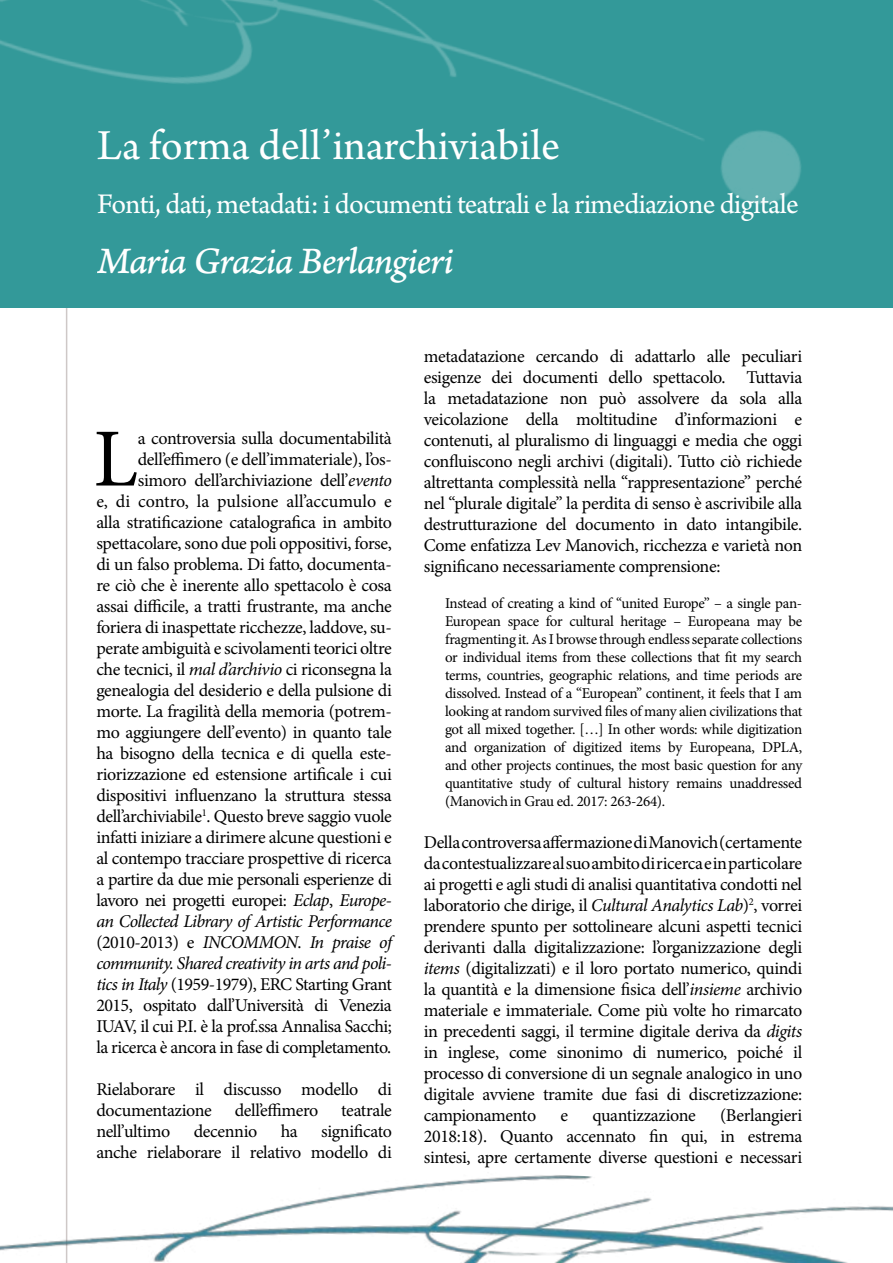
<style>
.page{position:relative;width:893px;height:1263px;background:#fff}
.page>*{position:absolute;margin:0;border:0;box-sizing:border-box;transform-origin:0 0}
.t1{font:82.65px "Minion Pro";color:#000}
.t2{font:45px "Arno Pro";color:#fff}
.t3{font:39px "Arno Pro Italic Caption";letter-spacing:-.035em;color:#fff}
.t4{font:30px "Arno Pro";letter-spacing:-.02em;color:#fff}
.t5{font:18px/21px "Minion Pro";letter-spacing:-.02em;color:#000;text-align:justify}
.t6{font:15px/18px "Minion Pro";letter-spacing:-.02em;color:#000;text-align:justify}
.s1{font-style:italic}
</style>
<div class="page">
<hr style="left:66px;top:93px;width:1px;height:1170px;background:#cec8c7">
<div style="left:0;top:0;width:893px;height:307px;background:#399"></div>
<img style="left:0;top:1148px;width:893px;height:115px">
<img style="left:0;top:0;width:801px;height:205px">
<h2 class="t2" style="left:97px;top:119px;width:465px">La forma dell’inarchiviabile</h2>
<h3 class="t4" style="left:97px;top:186px;width:703px">Fonti, dati, metadati: i documenti teatrali e la rimediazione digitale</h3>
<h3 class="t3" style="left:97px;top:237px;width:358px">Maria Grazia Berlangieri</h3>
<p class="t5" style="left:96px;top:427px;width:297px;text-align:right">a controversia sulla documentabilità dell’effimero (e dell’immateriale), l’os&shy;simoro dell’archiviazione dell’<span class="s1">evento<br></span>e, di contro, la pulsione all’accumulo e alla stratificazione catalografica in ambito spettacolare, sono due poli oppositivi, forse, di un falso problema. Di fatto, documenta&shy;re ciò che è inerente allo spettacolo è cosa assai difficile, a tratti frustrante, ma anche foriera di inaspettate ricchezze, laddove, su&shy;perate ambiguità e scivolamenti teorici oltre che tecnici, il <span class="s1">mal d’archivio</span> ci riconsegna la genealogia del desiderio e della pulsione di morte. La fragilità della memoria (potrem&shy;mo aggiungere dell’evento) in quanto tale ha bisogno della tecnica e di quella este&shy;riorizzazione ed estensione artificale i cui dispositivi influenzano la struttura stessa dell’archiviabile<sup>1</sup>. Questo breve saggio vuole infatti iniziare a dirimere alcune questioni e al contempo tracciare prospettive di ricerca a partire da due mie personali esperienze di lavoro nei progetti europei: <span class="s1">Eclap</span>, <span class="s1">Europe&shy;an Collected Library of Artistic Performance </span>(2010-2013) e <span class="s1">INCOMMON</span>. <span class="s1">In praise of community. Shared creativity in arts and poli&shy;tics in Italy</span> (1959-1979), ERC Starting Grant 2015, ospitato dall’Università di Venezia IUAV, il cui P.I. è la prof.ssa Annalisa Sacchi; la ricerca è ancora in fase di completamento.</p>
<p class="t5" style="left:96px;top:1078px;width:297px">Rielaborare il discusso modello di documentazione</p>
<h1 class="t1" style="left:93px;top:404px;width:46px">L</h1>
<p class="t5" style="left:235px;top:1099px;width:85px">dell’effimero</p>
<p class="t5" style="left:341px;top:1099px;width:52px">teatrale</p>
<p class="t5" style="left:96px;top:1120px;width:76px">nell’ultimo</p>
<p class="t5" style="left:194px;top:1120px;width:65px">decennio</p>
<p class="t5" style="left:281px;top:1120px;width:19px">ha</p>
<p class="t5" style="left:96px;top:1120px;width:297px;text-align:right">significato<br>anche rielaborare il relativo modello di</p>
<p class="t5" style="left:424px;top:346px;width:380px">metadatazione cercando di adattarlo alle peculiari esigenze dei documenti dello spettacolo. Tuttavia la metadatazione non può assolvere da sola alla veicolazione della moltitudine d’informazioni e contenuti, al pluralismo di linguaggi e media che oggi confluiscono negli archivi (digitali). Tutto ciò richiede altrettanta complessità nella “rappresentazione” perché nel “plurale digitale” la perdita di senso è ascrivibile alla destrutturazione del documento in dato intangibile.<br>Come enfatizza Lev Manovich, ricchezza e varietà non significano necessariamente comprensione:</p>
<p class="t6" style="left:445px;top:594px;width:359px">Instead of creating a kind of “united Europe” – a single pan-European space for cultural heritage – Europeana may be fragmenting it. As I browse through endless separate collections or individual items from these collections that fit my search terms, countries, geographic relations, and time periods are dissolved. Instead of a “European” continent, it feels that I am looking at random survived files of many alien civilizations that got all mixed together. […] In other words: while digitization and organization of digitized items by Europeana, DPLA, and other projects continues, the most basic question for any quantitative study of cultural history remains unaddressed (Manovichin Grau ed. 2017: 263-264).</p>
<p class="t5" style="left:424px;top:832px;width:380px">Della controversa affermazione di Manovich (certamente da contestualizzare al suo ambito di ricerca e in particolare ai progetti e agli studi di analisi quantitativa condotti nel laboratorio che dirige, il <span class="s1">Cultural Analytics Lab</span>)<sup>2</sup>, vorrei prendere spunto per sottolineare alcuni aspetti tecnici derivanti dalla digitalizzazione: l’organizzazione degli <span class="s1">items</span> (digitalizzati) e il loro portato numerico, quindi la quantità e la dimensione fisica dell’<span class="s1">insieme</span> archivio materiale e immateriale. Come più volte ho rimarcato in precedenti saggi, il termine digitale deriva da <span class="s1">digits </span>in inglese, come sinonimo di numerico, poiché il processo di conversione di un segnale analogico in uno digitale avviene tramite due fasi di discretizzazione: campionamento</p>
<p class="t5" style="left:424px;top:1105px;width:380px;text-indent:296px">(Berlangieri 2018:18). Quanto accennato fin qui, in estrema sintesi, apre certamente diverse questioni e necessari</p>
<p class="t5" style="left:560px;top:1105px;width:9px">e</p>
<p class="t5" style="left:592px;top:1105px;width:105px">quantizzazione</p>
</div>
